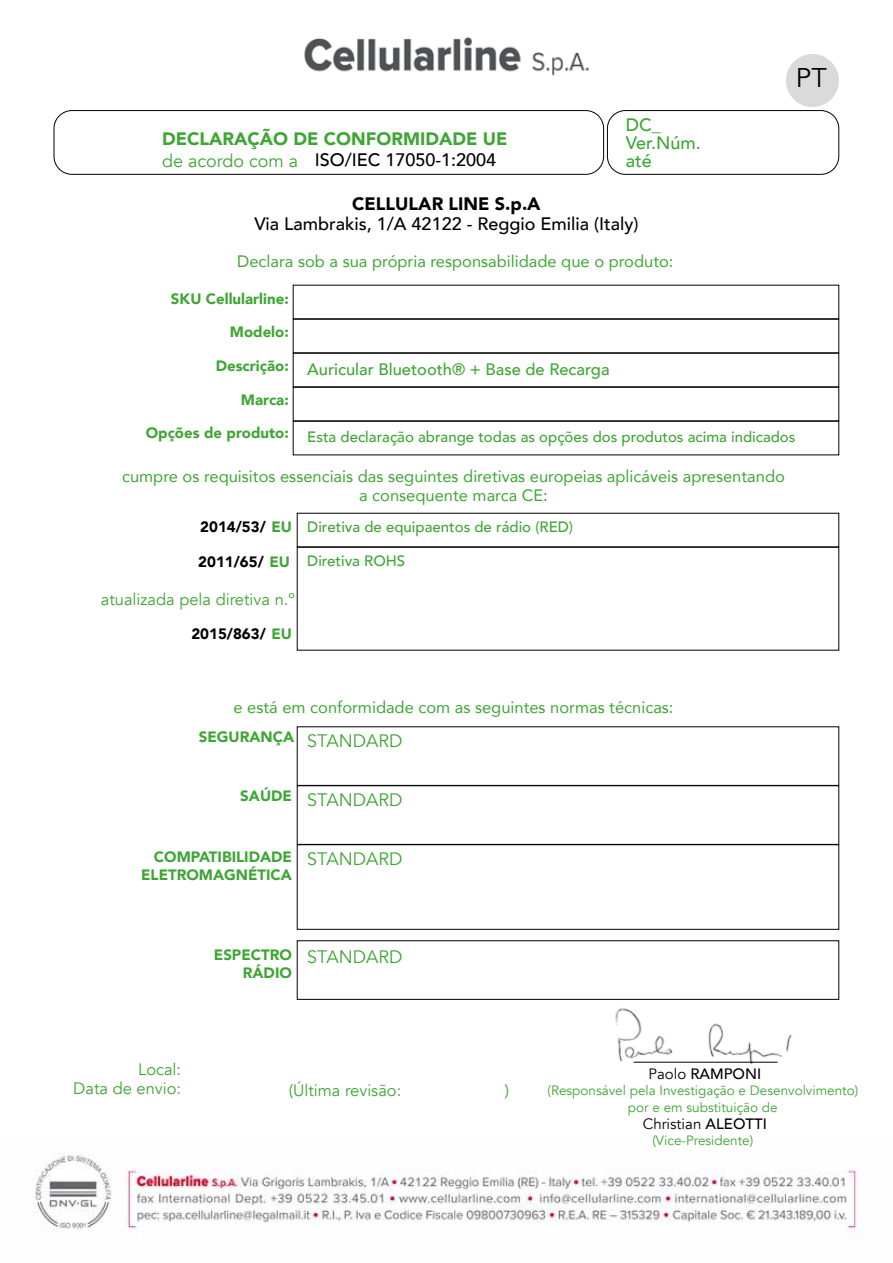
<style>
.page{position:relative;width:893px;height:1263px;background:#fff}
.page>*{position:absolute;margin:0;border:0;box-sizing:border-box;transform-origin:0 0}
.t1{font:27px "Avenir";color:#000}
.t2{font:500 18px "Avenir";color:#000}
.t3{font:18px "Avenir";color:#3fa535}
.t4{font:900 18px "Avenir";color:#3fa535}
.t5{font:900 18px "Avenir";color:#000}
.t6{font:500 18px/18px "Avenir";color:#3fa535}
.t7{font:16.5px/19.5px "Avenir";color:#3fa535;text-align:center}
.t8{font:16.5px/19.5px "Avenir";color:#3fa535;text-align:right}
.t9{font:500 16.5px "Avenir";color:#3fa535}
.t10{font:900 15px/18px "Avenir";color:#3fa535;text-align:right}
.t11{font:500 15px "Avenir";color:#3fa535}
.t12{font:900 15px "Avenir";color:#000}
.t13{font:15px "Avenir";color:#000}
.t14{font:500 15px "Avenir";color:#000}
.t15{font:13.5px/16.5px "Avenir";color:#3fa535;text-align:center}
.s1{color:#3fa535}
.s2{font-weight:400}
.s3{font-weight:500}
</style>
<div class="page">
<img style="left:53px;top:37px;width:787px;height:92px">
<img style="left:35px;top:1152px;width:827px;height:83px">
<div style="left:786px;top:54px;width:53px;height:53px;background:#dadada;border-radius:50%"></div>
<div style="left:54px;top:110px;width:550px;height:65px;border:1px solid #000;border-radius:18px"></div>
<img style="left:609px;top:999px;width:190px;height:66px">
<div style="left:607px;top:110px;width:232px;height:65px;border:1px solid #000;border-radius:18px"></div>
<div style="left:293px;top:285px;width:546px;height:34px;border:1px solid #000"></div>
<div style="left:293px;top:319px;width:546px;height:34px;border:1px solid #000"></div>
<div style="left:297px;top:547px;width:542px;height:103px;border:1px solid #000"></div>
<div style="left:293px;top:353px;width:546px;height:34px;border:1px solid #000"></div>
<div style="left:297px;top:785px;width:542px;height:59px;border:1px solid #000"></div>
<div style="left:297px;top:844px;width:542px;height:85px;border:1px solid #000"></div>
<div style="left:293px;top:387px;width:546px;height:34px;border:1px solid #000"></div>
<div style="left:293px;top:421px;width:546px;height:34px;border:1px solid #000"></div>
<hr style="left:634px;top:1062px;width:143px;height:1px;background:#000">
<p class="t6" style="left:626px;top:114px;width:77px">DC_<br>Ver.Núm.</p>
<p class="t4" style="left:162px;top:124px;width:347px">DECLARAÇÃO DE CONFORMIDADE UE</p>
<p class="t3" style="left:162px;top:150px;width:138px">de acordo com a</p>
<p class="t2" style="left:315px;top:144px;width:183px">ISO/IEC 17050-1:2004</p>
<p class="t6" style="left:626px;top:150px;width:28px">até</p>
<p class="t5" style="left:352px;top:189px;width:190px">CELLULAR LINE S.p.A</p>
<p class="t2" style="left:255px;top:208px;width:385px">Via Lambrakis, 1/A 42122 - Reggio Emilia (Italy)</p>
<p class="t7" style="left:237px;top:251px;width:438px">Declara sob a sua própria responsabilidade que o produto:</p>
<h1 class="t1" style="left:796px;top:62px;width:32px">PT</h1>
<p class="t10" style="left:171px;top:289px;width:119px">SKU Cellularline:</p>
<p class="t10" style="left:230px;top:323px;width:60px">Modelo:</p>
<p class="t10" style="left:216px;top:356px;width:75px">Descrição:</p>
<p class="t10" style="left:241px;top:390px;width:49px">Marca:</p>
<p class="t10" style="left:146px;top:424px;width:144px">Opções de produto:</p>
<p class="t7" style="left:122px;top:466px;width:664px">cumpre os requisitos essenciais das seguintes diretivas europeias aplicáveis apresentando a consequente marca CE:</p>
<p class="t9" style="left:307px;top:355px;width:304px">Auricular Bluetooth® + Base de Recarga</p>
<p class="t11" style="left:307px;top:423px;width:490px">Esta declaração abrange todas as opções dos produtos acima indicados</p>
<p class="t12" style="left:200px;top:514px;width:93px">2014/53/ <span class="s1">EU</span></p>
<p class="t12" style="left:198px;top:549px;width:93px">2011/65/ <span class="s1">EU</span></p>
<p class="t8" style="left:101px;top:589px;width:195px">atualizada pela diretiva n.º</p>
<p class="t12" style="left:191px;top:621px;width:102px">2015/863/ <span class="s1">EU</span></p>
<p class="t11" style="left:307px;top:513px;width:267px">Diretiva de equipaentos de rádio (RED)</p>
<p class="t11" style="left:307px;top:547px;width:100px">Diretiva ROHS</p>
<p class="t7" style="left:233px;top:697px;width:441px">e está em conformidade com as seguintes normas técnicas:</p>
<p class="t10" style="left:199px;top:727px;width:97px">SEGURANÇA</p>
<p class="t3" style="left:307px;top:730px;width:97px">STANDARD</p>
<p class="t10" style="left:240px;top:786px;width:53px">SAÚDE</p>
<p class="t3" style="left:307px;top:789px;width:97px">STANDARD</p>
<p class="t10" style="left:141px;top:847px;width:152px">COMPATIBILIDADE<br>ELETROMAGNÉTICA</p>
<p class="t3" style="left:307px;top:848px;width:97px">STANDARD</p>
<p class="t10" style="left:214px;top:945px;width:80px">ESPECTRO<br>RÁDIO</p>
<p class="t3" style="left:307px;top:946px;width:97px">STANDARD</p>
<p class="t8" style="left:73px;top:1059px;width:109px">Local:<br>Data de envio:</p>
<p class="t8" style="left:289px;top:1081px;width:114px">(Última revisão:</p>
<p class="t8" style="left:505px;top:1081px;width:6px">)</p>
<p class="t14" style="left:648px;top:1061px;width:114px"><span class="s2">Paolo</span> RAMPONI</p>
<p class="t13" style="left:643px;top:1115px;width:126px">Christian <span class="s3">ALEOTTI</span></p>
<p class="t15" style="left:547px;top:1083px;width:312px">(Responsável pela Investigação e Desenvolvimento) por e em substituição de</p>
<p class="t15" style="left:652px;top:1133px;width:102px">(Vice-Presidente)</p>
</div>
